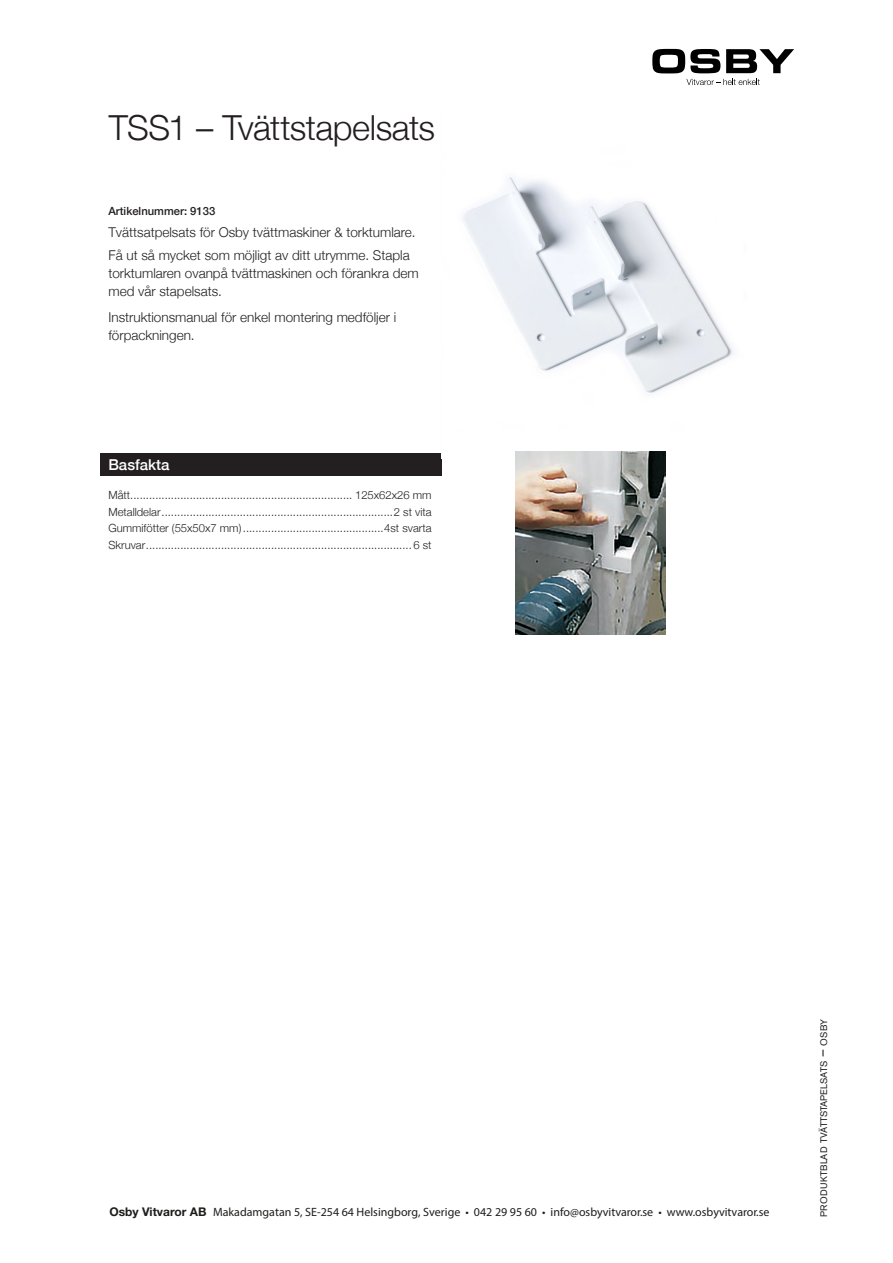
<style>
.page{position:relative;width:893px;height:1263px;background:#fff}
.page>*{position:absolute;margin:0;border:0;box-sizing:border-box;transform-origin:0 0}
.t1{font:300 34.5px "Helvetica Neue";letter-spacing:-.02em;color:#231f20}
.Mellanrubrik{font:500 15px "Helvetica Neue";color:#fff}
.tabelltext{font:300 13.5px/18px "Helvetica Neue";color:#231f20}
.Art_nr{font:300 13.5px "Helvetica Neue";color:#231f20}
.t2{font:300 12px "Helvetica Neue LT Std";color:#1d1d1b}
.tabelltext-2{font:300 11.25px/16.5px "Helvetica Neue";color:#231f20;text-align:justify}
.Art_nr-2{font:500 11.25px "Helvetica Neue";color:#231f20}
.t3{font:9.45px "Akzidenz Grotesk BE";color:#231f20}
.s1{font-weight:700}
.s2{font-size:13.5px}
</style>
<div class="page">
<div style="left:100px;top:453px;width:341px;height:23px;background:#231f20"></div>
<svg style="left:652px;top:49px;width:68px;height:24px"></svg>
<svg style="left:726px;top:49px;width:68px;height:24px"></svg>
<svg style="left:686px;top:79px;width:74px;height:6px"></svg>
<img style="left:462px;top:177px;width:271px;height:281px">
<img style="left:515px;top:451px;width:150px;height:184px">
<p class="t1" style="left:109px;top:100px;width:328px">TSS1 – Tvättstapelsats</p>
<p class="Art_nr-2" style="left:108px;top:202px;width:108px">Artikelnummer: 9133</p>
<p class="Art_nr" style="left:108px;top:222px;width:309px">Tvättsatpelsats för Osby tvättmaskiner &amp; torktumlare.</p>
<p class="tabelltext" style="left:108px;top:245px;width:312px">Få ut så mycket som möjligt av ditt utrymme. Stapla torktumlaren ovanpå tvättmaskinen och förankra dem med vår stapelsats.</p>
<p class="tabelltext" style="left:108px;top:307px;width:289px">Instruktionsmanual för enkel montering medföljer i förpackningen.</p>
<p class="Mellanrubrik" style="left:108px;top:453px;width:63px">Basfakta</p>
<p class="tabelltext-2" style="left:108px;top:486px;width:325px">Mått....................................................................... 125x62x26 mm Metalldelar..........................................................................2 st vita Gummifötter (55x50x7 mm).............................................4st svarta Skruvar..................................................................................... 6 st</p>
<p class="t2" style="left:109px;top:1205px;width:662px"><span class="s1">Osby Vitvaror AB</span> Makadamgatan 5, SE-254 64 Helsingborg, Sverige • 042 29 95 60 • info@osbyvitvaror.se • www.osbyvitvaror.se</p>
<p class="t3" style="left:818px;top:1216px;width:199px;rotate:-90deg">produktblad tvättstapelsats <span class="s2">–</span> osby</p>
</div>
